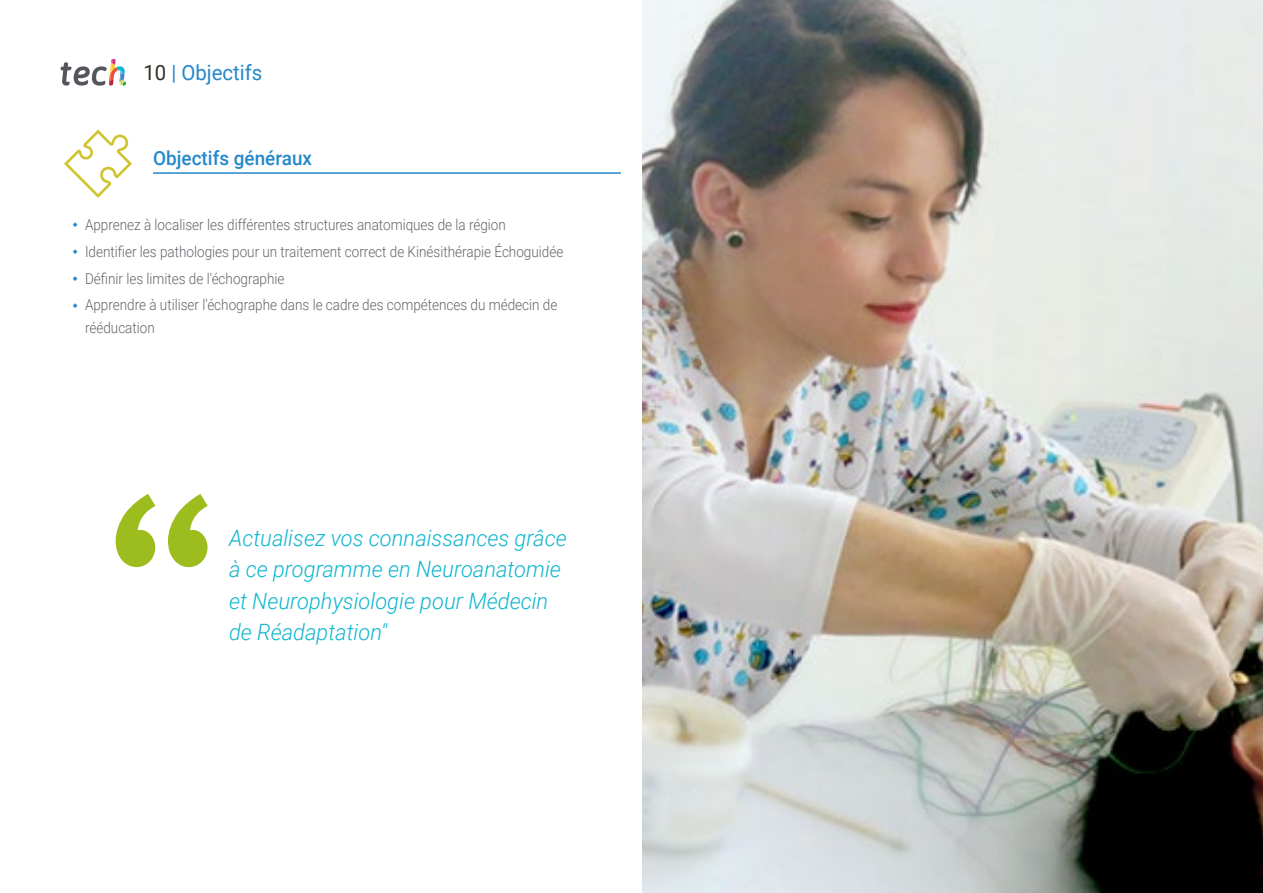
<style>
.page{position:relative;width:1263px;height:893px;background:#fff}
.page>*{position:absolute;margin:0;border:0;box-sizing:border-box;transform-origin:0 0}
.t1{font:italic 300 22.5px/31.5px "Roboto";color:#0fb6cf}
.t2{font:21px "Roboto";color:#2488c9}
.t3{font:500 19.5px "Roboto";color:#2488c9}
.t4{font:300 15px/26.7px "Roboto";color:#61646a;scale:.9 1}
.s1{color:#312e20}
</style>
<div class="page">
<hr style="left:153px;top:173px;width:468px;height:1px;background:#2488c9">
<svg style="left:64px;top:130px;width:68px;height:68px"></svg>
<img style="left:642px;top:0;width:621px;height:893px">
<svg style="left:61px;top:59px;width:65px;height:27px"></svg>
<svg style="left:116px;top:494px;width:92px;height:73px"></svg>
<h2 class="t2" style="left:144px;top:57px;width:120px"><span class="s1">10</span> | Objectifs</h2>
<h3 class="t3" style="left:153px;top:144px;width:160px">Objectifs généraux</h3>
<p class="t4" style="left:85px;top:211px;width:533px">Apprenez à localiser les différentes structures anatomiques de la région<br>Identifier les pathologies pour un traitement correct de Kinésithérapie Échoguidée Définir les limites de l'échographie<br>Apprendre à utiliser l'échographe dans le cadre des compétences du médecin de</p>
<p class="t4" style="left:85px;top:314px;width:79px">rééducation</p>
<h1 class="t1" style="left:229px;top:521px;width:339px">Actualisez vos connaissances grâce à ce programme en Neuroanatomie et Neurophysiologie pour Médecin de Réadaptation"</h1>
</div>
